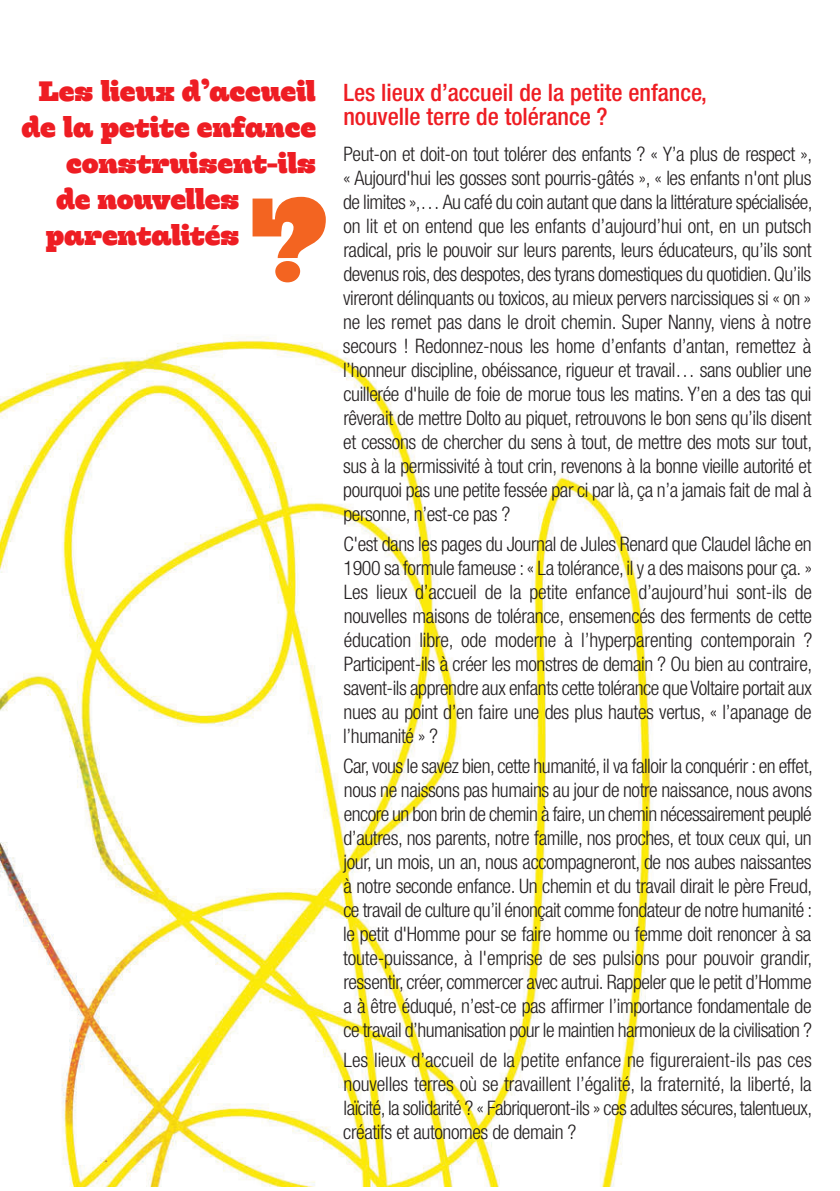
<style>
.page{position:relative;width:840px;height:1191px;background:#fff}
.page>*{position:absolute;margin:0;border:0;box-sizing:border-box;transform-origin:0 0}
.t1{font:700 108.6px "Hernandez";color:#f36421}
.t2{font:700 28px "Hernandez";letter-spacing:-.01em;color:#ee1d23}
.t3{font:500 condensed 24px/24px "Helvetica Neue LT Std";color:#ee1d23}
.t4{font:300 condensed 20px/24px "Helvetica Neue LT Std";letter-spacing:-.02em;color:#231f20;text-align:justify}
</style>
<div class="page">
<img style="left:0;top:336px;width:653px;height:850px">
<h2 class="t2" style="left:39px;top:81px;width:278px">Les lieux d’accueil</h2>
<h2 class="t2" style="left:22px;top:117px;width:296px">de la petite enfance</h2>
<h2 class="t2" style="left:66px;top:153px;width:251px">construisent-ils</h2>
<h2 class="t2" style="left:56px;top:189px;width:184px">de nouvelles</h2>
<h2 class="t2" style="left:46px;top:225px;width:195px">parentalités</h2>
<h1 class="t1" style="left:251px;top:205px;width:78px">?</h1>
<p class="t3" style="left:343px;top:82px;width:365px">Les lieux d’accueil de la petite enfance, nouvelle terre de tolérance ?</p>
<p class="t4" style="left:343px;top:143px;width:470px">Peut-on et doit-on tout tolérer des enfants ? « Y’a plus de respect », « Aujourd'hui les gosses sont pourris-gâtés », « les enfants n'ont plus de limites »,… Au café du coin autant que dans la littérature spécialisée, on lit et on entend que les enfants d’aujourd’hui ont, en un putsch radical, pris le pouvoir sur leurs parents, leurs éducateurs, qu’ils sont devenus rois, des despotes, des tyrans domestiques du quotidien. Qu’ils vireront délinquants ou toxicos, au mieux pervers narcissiques si « on » ne les remet pas dans le droit chemin. Super Nanny, viens à notre secours ! Redonnez-nous les home d’enfants d’antan, remettez à l’honneur discipline, obéissance, rigueur et travail… sans oublier une cuillerée d'huile de foie de morue tous les matins. Y’en a des tas qui rêverait de mettre Dolto au piquet, retrouvons le bon sens qu’ils disent et cessons de chercher du sens à tout, de mettre des mots sur tout, sus à la permissivité à tout crin, revenons à la bonne vieille autorité et pourquoi pas une petite fessée par ci par là, ça n’a jamais fait de mal à personne, n’est-ce pas ?</p>
<p class="t4" style="left:343px;top:533px;width:470px">C'est dans les pages du Journal de Jules Renard que Claudel lâche en 1900 sa formule fameuse : « La tolérance, il y a des maisons pour ça. » Les lieux d’accueil de la petite enfance d’aujourd’hui sont-ils de nouvelles maisons de tolérance, ensemencés des ferments de cette éducation libre, ode moderne à l’hyperparenting contemporain ?<br>Participent-ils à créer les monstres de demain ? Ou bien au contraire, savent-ils apprendre aux enfants cette tolérance que Voltaire portait aux nues au point d’en faire une des plus hautes vertus, « l’apanage de l’humanité » ?</p>
<p class="t4" style="left:343px;top:755px;width:471px">Car, vous le savez bien, cette humanité, il va falloir la conquérir : en effet, nous ne naissons pas humains au jour de notre naissance, nous avons encore un bon brin de chemin à faire, un chemin nécessairement peuplé d’autres, nos parents, notre famille, nos proches, et toux ceux qui, un jour, un mois, un an, nous accompagneront, de nos aubes naissantes à notre seconde enfance. Un chemin et du travail dirait le père Freud, ce travail de culture qu’il énonçait comme fondateur de notre humanité : le petit d'Homme pour se faire homme ou femme doit renoncer à sa toute-puissance, à l'emprise de ses pulsions pour pouvoir grandir, ressentir, créer, commercer avec autrui. Rappeler que le petit d’Homme a à être éduqué, n’est-ce pas affirmer l’importance fondamentale de ce travail d’humanisation pour le maintien harmonieux de la civilisation ?</p>
<p class="t4" style="left:343px;top:1049px;width:470px">Les lieux d’accueil de la petite enfance ne figureraient-ils pas ces nouvelles terres où se travaillent l’égalité, la fraternité, la liberté, la laïcité, la solidarité ? « Fabriqueront-ils » ces adultes sécures, talentueux, créatifs et autonomes de demain ?</p>
</div>
